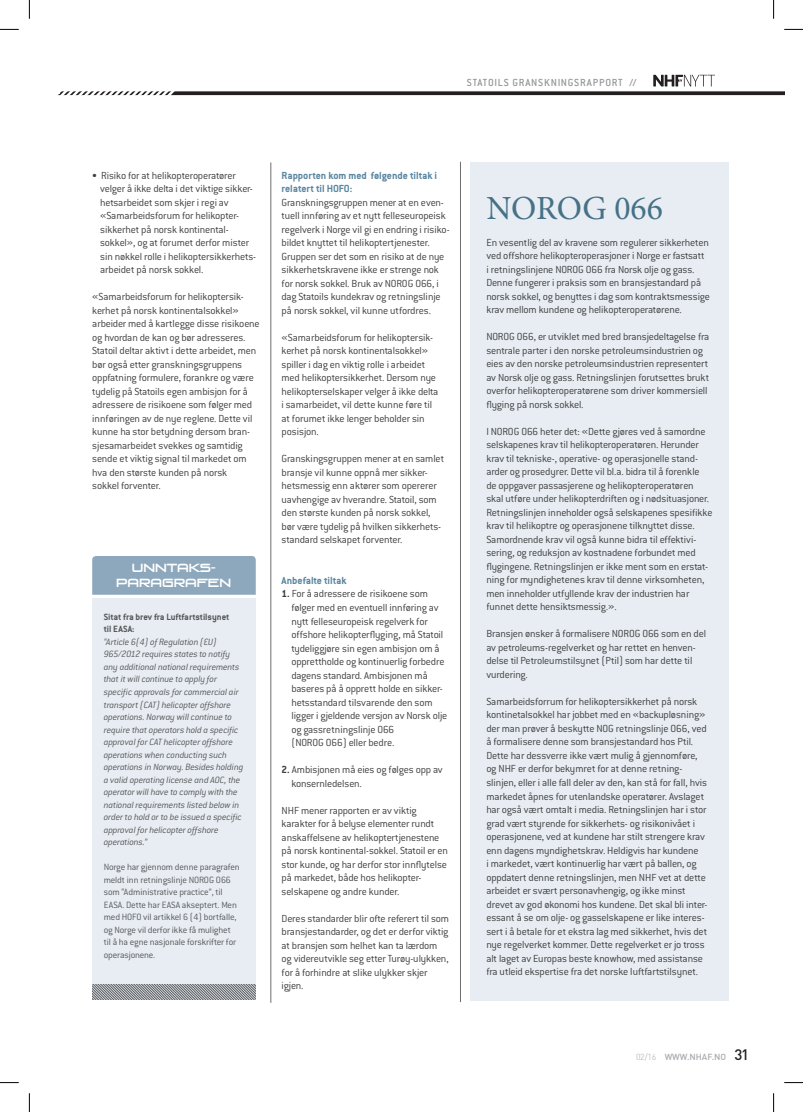
<style>
.page{position:relative;width:803px;height:1112px;background:#fff}
.page>*{position:absolute;margin:0;border:0;box-sizing:border-box;transform-origin:0 0}
.t1{font:33.75px "Minion Pro";letter-spacing:-.005em;color:#467187}
.t2{font:300 11.25px/13.5px "Conduit ITC";letter-spacing:-.015em;color:#3e3e3f}
.t3{font:700 11.25px/13.5px "Conduit ITC";color:#5b87a1}
.t4{font:500 11.25px "Conduit ITC";letter-spacing:.065em;color:#939598}
.t5{font:11.25px/15px "Venus Rising";color:#fff;text-align:center}
.t6{font:italic 300 10px/12.5px "Conduit ITC";letter-spacing:-.015em;color:#57585a}
.t7{font:300 10px/12.5px "Conduit ITC";letter-spacing:-.015em;color:#57585a}
.t8{font:700 10px/12.5px "Conduit ITC";color:#57585a}
.t9{font:500 8.75px "DIN";color:#a8a9ad}
.s1{font-weight:700}
.s2{font-weight:300}
.s3{font-size:15px;color:#231f20}
</style>
<div class="page">
<svg style="left:193px;top:91px;width:591px;height:4px;background:#363233"></svg>
<svg style="left:653px;top:75px;width:62px;height:11px"></svg>
<svg style="left:58px;top:91px;width:135px;height:5px"></svg>
<div style="left:470px;top:162px;width:258px;height:839px;background:#e7edf2"></div>
<hr style="left:271px;top:162px;width:1px;height:840px;background:#6c6d70">
<hr style="left:460px;top:162px;width:1px;height:839px;background:#6c6d70">
<div style="left:92px;top:598px;width:164px;height:401px;background:#e7edf2"></div>
<div style="left:92px;top:556px;width:164px;height:38px;background:#8da7bc"></div>
<svg style="left:92px;top:984px;width:164px;height:15px;background:#969a9d"></svg>
<svg style="left:0;top:29px;width:19px;height:1px"></svg>
<svg style="left:784px;top:29px;width:19px;height:1px"></svg>
<svg style="left:0;top:1082px;width:19px;height:1px"></svg>
<svg style="left:784px;top:1082px;width:19px;height:1px"></svg>
<svg style="left:29px;top:0;width:1px;height:19px"></svg>
<svg style="left:29px;top:1093px;width:1px;height:18px"></svg>
<svg style="left:773px;top:0;width:1px;height:19px"></svg>
<svg style="left:773px;top:1093px;width:1px;height:18px"></svg>
<p class="t4" style="left:467px;top:77px;width:171px">STATOILS GRANSKNINGSRAPPORT <span class="s1">//</span></p>
<p class="t2" style="left:100px;top:168px;width:157px;text-indent:-8px">• Risiko for at helikopteroperatører velger å ikke delta i det viktige sikker&shy;hetsarbeidet som skjer i regi av «Samarbeidsforum for helikopter&shy;sikkerhet på norsk kontinental&shy;sokkel», og at forumet derfor mister sin nøkkel rolle i helikoptersikkerhets&shy;arbeidet på norsk sokkel.</p>
<p class="t2" style="left:92px;top:290px;width:169px">«Samarbeidsforum for helikoptersik&shy;kerhet på norsk kontinentalsokkel» arbeider med å kartlegge disse risikoene og hvordan de kan og bør adresseres.<br>Statoil deltar aktivt i dette arbeidet, men bør også etter granskningsgruppens oppfatning formulere, forankre og være tydelig på Statoils egen ambisjon for å adressere de risikoene som følger med innføringen av de nye reglene. Dette vil kunne ha stor betydning dersom bran&shy;sjesamarbeidet svekkes og samtidig sende et viktig signal til markedet om hva den største kunden på norsk<br>sokkel forventer.</p>
<p class="t5" style="left:116px;top:560px;width:116px">UNNTAKS-<br>PARAGRAFEN</p>
<p class="t8" style="left:104px;top:610px;width:127px">Sitat fra brev fra Luftfartstilsynet til EASA:</p>
<p class="t6" style="left:104px;top:635px;width:141px">“Article 6(4) of Regulation (EU)<br>965/2012 requires states to notify any additional national requirements that it will continue to apply for specific approvals for commercial air transport (CAT) helicopter offshore operations. Norway will continue to require that operators hold a specific approval for CAT helicopter offshore operations when conducting such operations in Norway. Besides holding a valid operating license and AOC, the operator will have to comply with the national requirements listed below in order to hold or to be issued a specific approval for helicopter offshore operations.”</p>
<p class="t7" style="left:104px;top:860px;width:137px">Norge har gjennom denne paragrafen meldt inn retningslinje NOROG 066 som “Administrative practice”, til EASA. Dette har EASA akseptert. Men med HOFO vil artikkel 6 (4) bortfalle, og Norge vil derfor ikke få mulighet til å ha egne nasjonale forskrifter for operasjonene.</p>
<p class="t3" style="left:282px;top:168px;width:157px">Rapporten kom med følgende tiltak i relatert til HOFO:</p>
<p class="t2" style="left:282px;top:195px;width:170px">Granskningsgruppen mener at en even&shy;tuell innføring av et nytt felleseuropeisk regelverk i Norge vil gi en endring i risiko&shy;bildet knyttet til helikoptertjenester.<br>Gruppen ser det som en risiko at de nye sikkerhetskravene ikke er strenge nok for norsk sokkel. Bruk av NOROG 066, i dag Statoils kundekrav og retningslinje på norsk sokkel, vil kunne utfordres.</p>
<p class="t2" style="left:282px;top:330px;width:158px">«Samarbeidsforum for helikoptersik&shy;kerhet på norsk kontinentalsokkel» spiller i dag en viktig rolle i arbeidet med helikoptersikkerhet. Dersom nye helikopterselskaper velger å ikke delta i samarbeidet, vil dette kunne føre til at forumet ikke lenger beholder sin posisjon.</p>
<p class="t2" style="left:282px;top:452px;width:164px">Granskingsgruppen mener at en samlet bransje vil kunne oppnå mer sikker&shy;hetsmessig enn aktører som opererer uavhengige av hverandre. Statoil, som den største kunden på norsk sokkel, bør være tydelig på hvilken sikkerhets&shy;standard selskapet forventer.</p>
<p class="t3" style="left:282px;top:573px;width:66px">Anbefalte tiltak</p>
<p class="t2" style="left:291px;top:587px;width:157px;text-indent:-10px"><span class="s1">1.</span> For å adressere de risikoene som følger med en eventuell innføring av nytt felleseuropeisk regelverk for offshore helikopterflyging, må Statoil tydeliggjøre sin egen ambisjon om å opprettholde og kontinuerlig forbedre dagens standard. Ambisjonen må baseres på å opprett holde en sikker&shy;hetsstandard tilsvarende den som ligger i gjeldende versjon av Norsk olje og gassretningslinje 066<br>(NOROG 066) eller bedre.</p>
<p class="t2" style="left:291px;top:762px;width:153px;text-indent:-10px"><span class="s1">2.</span> Ambisjonen må eies og følges opp av konsernledelsen.</p>
<p class="t2" style="left:282px;top:803px;width:168px">NHF mener rapporten er av viktig karakter for å belyse elementer rundt anskaffelsene av helikoptertjenestene på norsk kontinental-sokkel. Statoil er en stor kunde, og har derfor stor innflytelse på markedet, både hos helikopter&shy;selskapene og andre kunder.</p>
<p class="t2" style="left:282px;top:911px;width:169px">Deres standarder blir ofte referert til som bransjestandarder, og det er derfor viktig at bransjen som helhet kan ta lærdom og videreutvikle seg etter Turøy-ulykken, for å forhindre at slike ulykker skjer igjen.</p>
<h1 class="t1" style="left:486px;top:185px;width:178px">NOROG 066</h1>
<p class="t2" style="left:486px;top:235px;width:225px">En vesentlig del av kravene som regulerer sikkerheten ved offshore helikopteroperasjoner i Norge er fastsatt<br>i retningslinjene NOROG 066 fra Norsk olje og gass.<br>Denne fungerer i praksis som en bransjestandard på norsk sokkel, og benyttes i dag som kontraktsmessige krav mellom kundene og helikopteroperatørene.</p>
<p class="t2" style="left:486px;top:330px;width:224px">NOROG 066, er utviklet med bred bransjedeltagelse fra sentrale parter i den norske petroleumsindustrien og eies av den norske petroleumsindustrien representert av Norsk olje og gass. Retningslinjen forutsettes brukt overfor helikopteroperatørene som driver kommersiell flyging på norsk sokkel.</p>
<p class="t2" style="left:486px;top:424px;width:228px">I NOROG 066 heter det: «Dette gjøres ved å samordne selskapenes krav til helikopteroperatøren. Herunder krav til tekniske-, operative- og operasjonelle stand&shy;arder og prosedyrer. Dette vil bl.a. bidra til å forenkle de oppgaver passasjerene og helikopteroperatøren skal utføre under helikopterdriften og i nødsituasjoner.<br>Retningslinjen inneholder også selskapenes spesifikke krav til helikoptre og operasjonene tilknyttet disse.<br>Samordnende krav vil også kunne bidra til effektivi&shy;sering, og reduksjon av kostnadene forbundet med flygingene. Retningslinjen er ikke ment som en erstat&shy;ning for myndighetenes krav til denne virksomheten, men inneholder utfyllende krav der industrien har funnet dette hensiktsmessig.».</p>
<p class="t2" style="left:486px;top:627px;width:221px">Bransjen ønsker å formalisere NOROG 066 som en del av petroleums-regelverket og har rettet en henven&shy;delse til Petroleumstilsynet (Ptil) som har dette til vurdering.</p>
<p class="t2" style="left:486px;top:694px;width:223px">Samarbeidsforrum for helikoptersikkerhet på norsk kontinetalsokkel har jobbet med en «backupløsning» der man prøver å beskytte NOG retningslinje 066, ved å formalisere denne som bransjestandard hos Ptil.<br>Dette har dessverre ikke vært mulig å gjennomføre, og NHF er derfor bekymret for at denne retning&shy;slinjen, eller i alle fall deler av den, kan stå for fall, hvis markedet åpnes for utenlandske operatører. Avslaget har også vært omtalt i media. Retningslinjen har i stor grad vært styrende for sikkerhets- og risikonivået i operasjonene, ved at kundene har stilt strengere krav enn dagens myndighetskrav. Heldigvis har kundene<br>i markedet, vært kontinuerlig har vært på ballen, og oppdatert denne retningslinjen, men NHF vet at dette arbeidet er svært personavhengig, og ikke minst drevet av god økonomi hos kundene. Det skal bli inter&shy;essant å se om olje- og gasselskapene er like interes&shy;sert i å betale for et ekstra lag med sikkerhet, hvis det nye regelverket kommer. Dette regelverket er jo tross alt laget av Europas beste knowhow, med assistanse fra utleid ekspertise fra det norske luftfartstilsynet.</p>
<p class="t9" style="left:636px;top:1051px;width:115px"><span class="s2">02/16</span> WWW.NHAF.NO <span class="s3">31</span></p>
</div>
